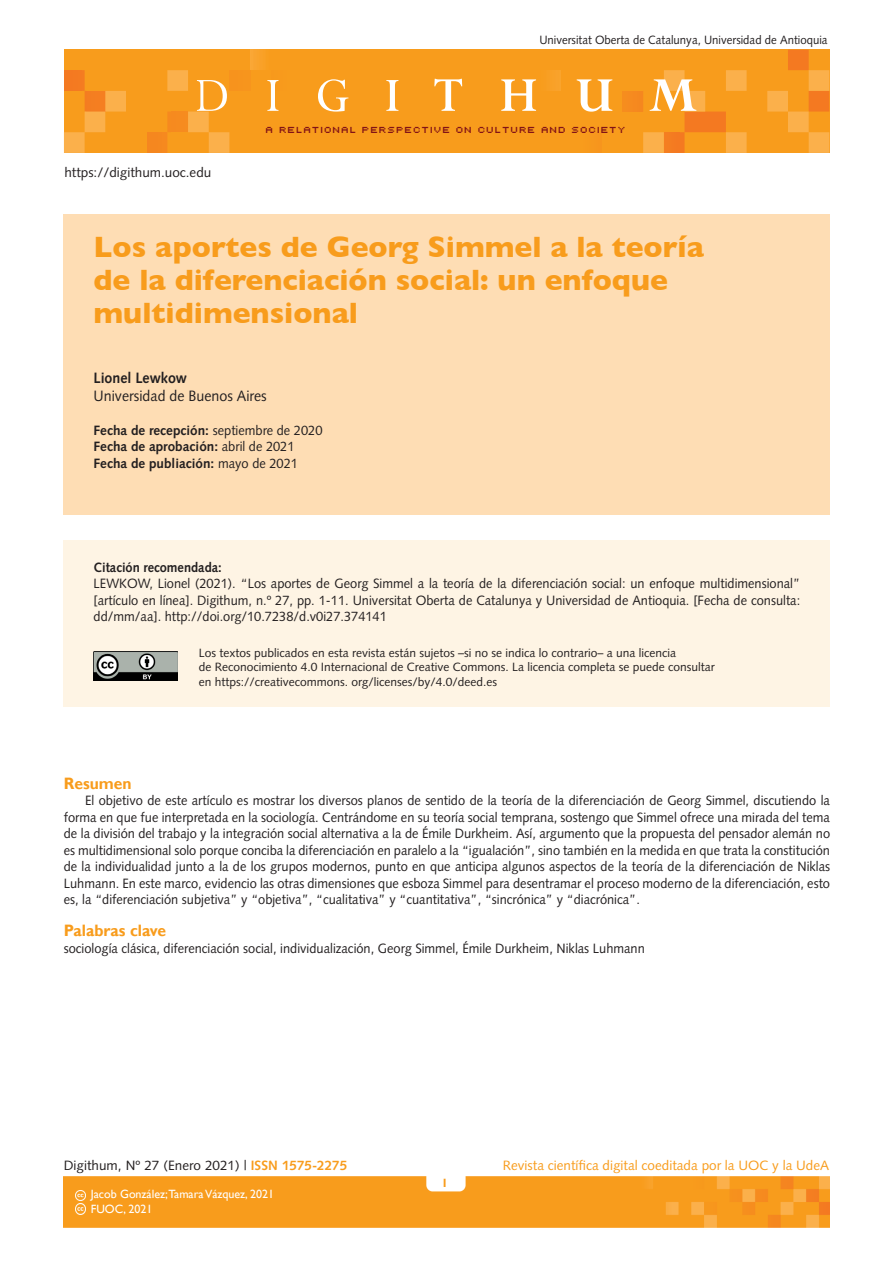
<style>
.page{position:relative;width:893px;height:1263px;background:#fff}
.page>*{position:absolute;margin:0;border:0;box-sizing:border-box;transform-origin:0 0}
._01_titulo{font:700 30px/33px "Gill Sans";color:#f89c1c}
._01_resumen{font:700 16.5px "Gill Sans";color:#f89c1c;scale:.95 1}
._01_universidad_0{font:15px "Syntax LT Std";color:#231f20;scale:.95 1}
._01_autor{font:700 15px "Syntax LT Std";color:#231f20;scale:.95 1}
._02_texto_base_1{font:13.5px/16.5px "Syntax LT Std";color:#231f20;text-align:justify;scale:.95 1}
._02_texto_cita{font:13.5px/16.5px "Syntax LT Std";color:#231f20;text-align:justify;scale:.95 1}
._02_texto_base_0{font:13.5px "Syntax LT Std";color:#231f20;scale:.95 1}
._01_fecha{font:700 13.5px "Syntax LT Std";color:#231f20}
._02_texto_base_1-2{font:13.5px "Syntax LT Std";color:#231f20}
.t1{font:13.5px "Syntax LT Std";color:#f89c1c}
._04_cita_recomendada{font:700 13.5px "Syntax LT Std";color:#231f20;scale:.95 1}
._01_copyright{font:12px/14.4px "Syntax LT Std";color:#231f20}
._01_copyright-2{font:12px "Syntax LT Std";color:#231f20;scale:.95 1}
.t2{font:12px/14.4px "Gill Sans";color:#fff}
.t3{font:700 12px "Gill Sans";color:#f89c1c}
.t4{font:9.75px "Uni 0554";color:#821316}
.s1{font-weight:400}
.s2{font-weight:700;color:#f89c1c}
</style>
<div class="page">
<img style="left:64px;top:1177px;width:765px;height:50px">
<svg style="left:75px;top:1190px;width:11px;height:24px"></svg>
<div style="left:64px;top:49px;width:765px;height:104px;background:#f89c1c"></div>
<hr style="left:265px;top:70px;width:4px;height:83px;background:#f7981d">
<div style="left:251px;top:70px;width:5px;height:83px;background:#f7961d"></div>
<hr style="left:247px;top:70px;width:3px;height:21px;background:#f7951d">
<div style="left:242px;top:70px;width:5px;height:21px;background:#f7951d"></div>
<hr style="left:238px;top:70px;width:4px;height:21px;background:#f7941d">
<div style="left:233px;top:70px;width:5px;height:21px;background:#f7931d"></div>
<hr style="left:229px;top:70px;width:4px;height:21px;background:#f7931d">
<hr style="left:596px;top:132px;width:2px;height:21px;background:#f7961d">
<hr style="left:598px;top:132px;width:2px;height:21px;background:#f7951d">
<hr style="left:600px;top:132px;width:2px;height:21px;background:#f7951d">
<hr style="left:602px;top:50px;width:2px;height:103px;background:#f7941d">
<hr style="left:604px;top:50px;width:2px;height:103px;background:#f7931d">
<hr style="left:618px;top:50px;width:2px;height:103px;background:#f68f1e">
<hr style="left:620px;top:50px;width:2px;height:103px;background:#f68e1e">
<hr style="left:622px;top:91px;width:2px;height:21px;background:#f68d1e">
<hr style="left:624px;top:91px;width:2px;height:21px;background:#f68d1e">
<hr style="left:626px;top:91px;width:2px;height:21px;background:#f68c1f">
<svg style="left:628px;top:91px;width:7px;height:21px"></svg>
<hr style="left:635px;top:91px;width:2px;height:21px;background:#f6891f">
<hr style="left:637px;top:91px;width:2px;height:21px;background:#f5881f">
<hr style="left:639px;top:91px;width:2px;height:21px;background:#f5871f">
<hr style="left:641px;top:91px;width:2px;height:21px;background:#f5871f">
<hr style="left:562px;top:70px;width:1px;height:83px;background:#f9a42f">
<hr style="left:247px;top:50px;width:2px;height:103px;background:#faa93b">
<hr style="left:250px;top:50px;width:2px;height:20px;background:#faa837">
<svg style="left:252px;top:50px;width:11px;height:20px"></svg>
<svg style="left:64px;top:70px;width:165px;height:83px"></svg>
<svg style="left:267px;top:80px;width:11px;height:31px"></svg>
<svg style="left:318px;top:79px;width:30px;height:33px"></svg>
<svg style="left:386px;top:80px;width:12px;height:31px"></svg>
<svg style="left:434px;top:79px;width:28px;height:32px"></svg>
<svg style="left:501px;top:70px;width:60px;height:41px"></svg>
<svg style="left:577px;top:79px;width:35px;height:33px"></svg>
<svg style="left:643px;top:50px;width:186px;height:103px"></svg>
<div style="left:64px;top:215px;width:766px;height:300px;background:#feddb4"></div>
<div style="left:64px;top:540px;width:766px;height:167px;background:#fef4e4"></div>
<img style="left:94px;top:651px;width:84px;height:30px">
<p class="_01_copyright-2" style="left:539px;top:33px;width:305px">Universitat Oberta de Catalunya, Universidad de Antioquia</p>
<p class="_02_texto_base_1-2" style="left:64px;top:165px;width:149px">https://digithum.uoc.edu</p>
<p class="t4" style="left:266px;top:122px;width:362px">A RELATIONAL PERSPECTIVE ON CULTURE AND SOCIETY</p>
<p class="_01_titulo" style="left:94px;top:229px;width:612px">Los aportes de Georg Simmel a la teoría de la diferenciación social: un enfoque multidimensional</p>
<p class="_01_autor" style="left:94px;top:369px;width:100px">Lionel Lewkow</p>
<h2 class="_01_universidad_0" style="left:94px;top:387px;width:184px">Universidad de Buenos Aires</h2>
<p class="_01_fecha" style="left:94px;top:422px;width:230px">Fecha de recepción: <span class="s1">septiembre de 2020</span></p>
<p class="_01_fecha" style="left:94px;top:439px;width:202px">Fecha de aprobación: <span class="s1">abril de 2021</span></p>
<p class="_01_fecha" style="left:94px;top:455px;width:206px">Fecha de publiación: <span class="s1">mayo de 2021</span></p>
<p class="_04_cita_recomendada" style="left:94px;top:559px;width:137px">Citación recomendada:</p>
<p class="_02_texto_cita" style="left:94px;top:575px;width:745px">LEWKOW, Lionel (2021). “Los aportes de Georg Simmel a la teoría de la diferenciación social: un enfoque multidimensional” [artículo en línea]. Digithum, n.º 27, pp. 1-11. Universitat Oberta de Catalunya y Universidad de Antioquia. [Fecha de consulta: dd/mm/aa]. http://doi.org/10.7238/d.v0i27.374141</p>
<p class="_01_copyright" style="left:199px;top:646px;width:517px">Los textos publicados en esta revista están sujetos –si no se indica lo contrario– a una licencia<br>de Reconocimiento 4.0 Internacional de Creative Commons. La licencia completa se puede consultar en https://creativecommons. org/licenses/by/4.0/deed.es</p>
<p class="_01_resumen" style="left:64px;top:773px;width:73px">Resumen</p>
<p class="_02_texto_base_1" style="left:64px;top:792px;width:808px;text-indent:21px">El objetivo de este artículo es mostrar los diversos planos de sentido de la teoría de la diferenciación de Georg Simmel, discutiendo la forma en que fue interpretada en la sociología. Centrándome en su teoría social temprana, sostengo que Simmel ofrece una mirada del tema de la división del trabajo y la integración social alternativa a la de Émile Durkheim. Así, argumento que la propuesta del pensador alemán no es multidimensional solo porque conciba la diferenciación en paralelo a la “igualación”, sino también en la medida en que trata la constitución de la individualidad junto a la de los grupos modernos, punto en que anticipa algunos aspectos de la teoría de la diferenciación de Niklas Luhmann. En este marco, evidencio las otras dimensiones que esboza Simmel para desentramar el proceso moderno de la diferenciación, esto es, la “diferenciación subjetiva” y “objetiva”, “cualitativa” y “cuantitativa”, “sincrónica” y “diacrónica”.</p>
<p class="_01_resumen" style="left:64px;top:921px;width:109px">Palabras clave</p>
<p class="_02_texto_base_0" style="left:64px;top:940px;width:613px">sociología clásica, diferenciación social, individualización, Georg Simmel, Émile Durkheim, Niklas Luhmann</p>
<p class="_02_texto_base_1-2" style="left:64px;top:1157px;width:285px">Digithum, Nº 27 (Enero 2021) | <span class="s2">ISSN 1575-2275</span></p>
<p class="t1" style="left:503px;top:1157px;width:328px">Revista científica digital coeditada por la UOC y la UdeA</p>
<p class="t2" style="left:91px;top:1187px;width:185px">Jacob González;Tamara Vázquez, 2021<br>FUOC, 2021</p>
<p class="t3" style="left:442px;top:1175px;width:8px">1</p>
</div>
